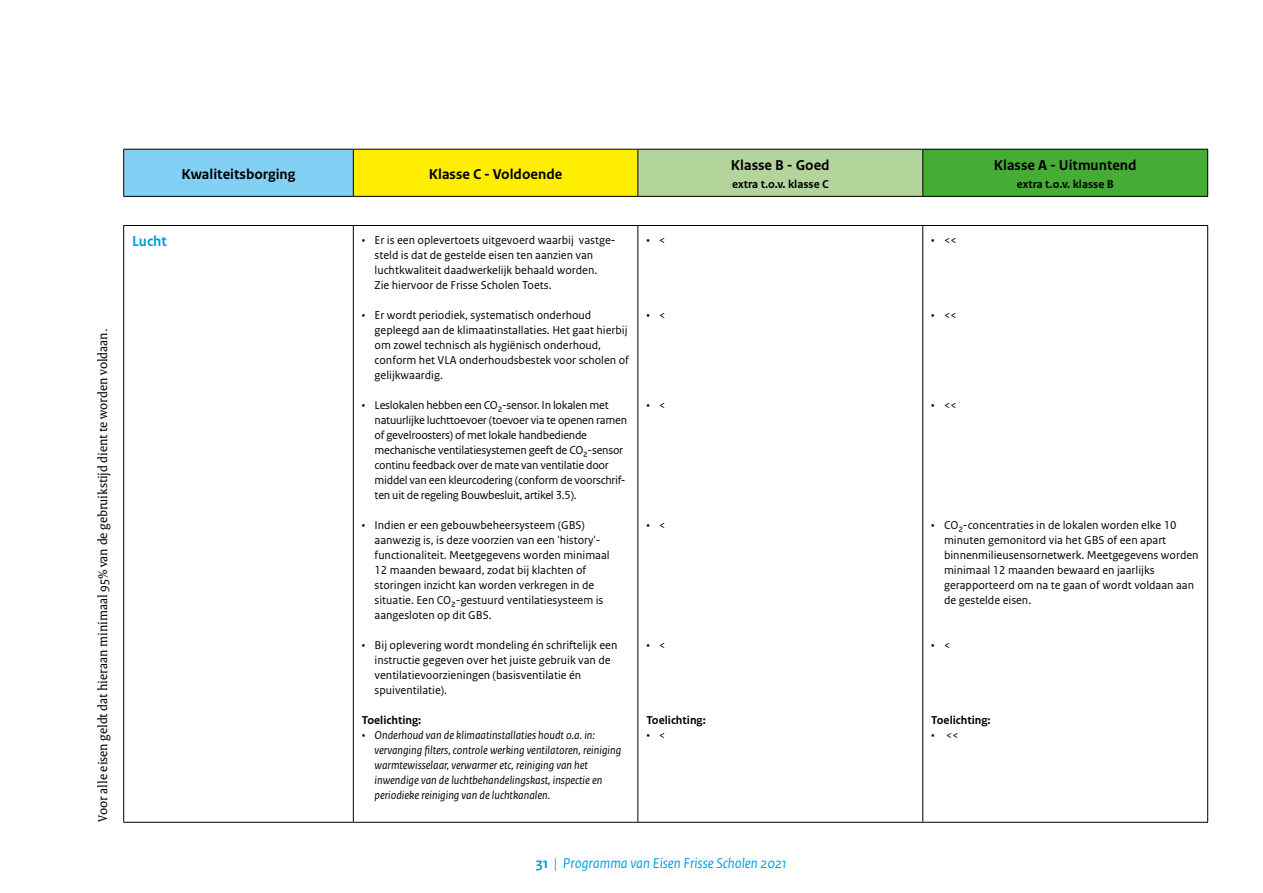
<style>
.page{position:relative;width:1263px;height:893px;background:#fff}
.page>*{position:absolute;margin:0;border:0;box-sizing:border-box;transform-origin:0 0}
._30_RO_Tabel_Kop{font:700 15px "Rijksoverheid Sans Text";color:#000}
.t1{font:italic 15px "Rijksoverheid Sans Text";color:#009fe3}
._30_RO_Tabel_Kop-2{font:700 15px "Rijksoverheid Sans Text";color:#009fe3}
._10_RO_Broodtekst{font:13.5px "Rijksoverheid Serif";color:#000}
.t2{font:12px/15px "Rijksoverheid Sans Text";color:#000}
.t3{font:12px/15px "Rijksoverheid Sans Text";letter-spacing:-.02em;color:#000}
.t4{font:italic 12px/15px "Rijksoverheid Sans Text";color:#000}
._30_RO_Tabel_Kop-3{font:700 12px "Rijksoverheid Sans Text";color:#000}
._32_RO_Tabel_Broodte{font:700 12px "Rijksoverheid Sans Text";color:#000}
.s1{font-weight:700;font-style:normal}
</style>
<div class="page">
<div style="left:124px;top:149px;width:229px;height:47px;background:#83d0f5"></div>
<div style="left:353px;top:149px;width:285px;height:47px;background:#fe0"></div>
<div style="left:638px;top:149px;width:285px;height:47px;background:#b3d59b"></div>
<div style="left:923px;top:149px;width:285px;height:47px;background:#45ac34"></div>
<hr style="left:123px;top:149px;width:230px;height:1px;background:#000">
<hr style="left:123px;top:150px;width:1px;height:46px;background:#000">
<hr style="left:353px;top:149px;width:285px;height:1px;background:#000">
<hr style="left:353px;top:150px;width:1px;height:46px;background:#000">
<hr style="left:638px;top:149px;width:285px;height:1px;background:#000">
<hr style="left:637px;top:150px;width:1px;height:46px;background:#000">
<hr style="left:923px;top:149px;width:285px;height:1px;background:#000">
<hr style="left:922px;top:150px;width:1px;height:46px;background:#000">
<hr style="left:1207px;top:150px;width:1px;height:46px;background:#000">
<hr style="left:123px;top:196px;width:230px;height:1px;background:#000">
<hr style="left:353px;top:196px;width:285px;height:1px;background:#000">
<hr style="left:638px;top:196px;width:285px;height:1px;background:#000">
<hr style="left:923px;top:196px;width:285px;height:1px;background:#000">
<hr style="left:123px;top:225px;width:230px;height:1px;background:#000">
<hr style="left:123px;top:226px;width:1px;height:596px;background:#000">
<hr style="left:353px;top:225px;width:285px;height:1px;background:#000">
<hr style="left:353px;top:226px;width:1px;height:596px;background:#000">
<hr style="left:638px;top:225px;width:285px;height:1px;background:#000">
<hr style="left:637px;top:226px;width:1px;height:596px;background:#000">
<hr style="left:923px;top:225px;width:285px;height:1px;background:#000">
<hr style="left:922px;top:226px;width:1px;height:596px;background:#000">
<hr style="left:1207px;top:226px;width:1px;height:596px;background:#000">
<hr style="left:123px;top:822px;width:230px;height:1px;background:#000">
<hr style="left:353px;top:822px;width:285px;height:1px;background:#000">
<hr style="left:638px;top:822px;width:285px;height:1px;background:#000">
<hr style="left:923px;top:822px;width:285px;height:1px;background:#000">
<p class="_10_RO_Broodtekst" style="left:95px;top:822px;width:495px;rotate:-90deg">Voor alle eisen geldt dat hieraan minimaal 95% van de gebruikstijd dient te worden voldaan.</p>
<p class="_30_RO_Tabel_Kop" style="left:181px;top:165px;width:115px">Kwaliteitsborging</p>
<p class="_30_RO_Tabel_Kop" style="left:429px;top:165px;width:135px">Klasse C - Voldoende</p>
<p class="_30_RO_Tabel_Kop-2" style="left:132px;top:233px;width:36px">Lucht</p>
<p class="t2" style="left:375px;top:232px;width:243px;text-indent:-13px">• Er is een oplevertoets uitgevoerd waarbij vastge&shy;steld is dat de gestelde eisen ten aanzien van luchtkwaliteit daadwerkelijk behaald worden.<br>Zie hiervoor de Frisse Scholen Toets.</p>
<p class="t2" style="left:375px;top:307px;width:256px;text-indent:-13px">• Er wordt periodiek, systematisch onderhoud gepleegd aan de klimaatinstallaties. Het gaat hierbij om zowel technisch als hygiënisch onderhoud, conform het VLA onderhoudsbestek voor scholen of gelijkwaardig.</p>
<p class="t3" style="left:375px;top:397px;width:254px;text-indent:-13px">• Leslokalen hebben een CO2-sensor. In lokalen met natuurlijke luchttoevoer (toevoer via te openen ramen of gevelroosters) of met lokale handbediende mechanische ventilatiesystemen geeft de CO2-sensor continu feedback over de mate van ventilatie door middel van een kleurcodering (conform de voorschrif&shy;ten uit de regeling Bouwbesluit, artikel 3.5).</p>
<p class="t2" style="left:375px;top:517px;width:237px;text-indent:-13px">• Indien er een gebouwbeheersysteem (GBS) aanwezig is, is deze voorzien van een 'history'- functionaliteit. Meetgegevens worden minimaal 12 maanden bewaard, zodat bij klachten of storingen inzicht kan worden verkregen in de situatie. Een CO2-gestuurd ventilatiesysteem is aangesloten op dit GBS.</p>
<p class="t2" style="left:375px;top:637px;width:244px;text-indent:-13px">• Bij oplevering wordt mondeling én schriftelijk een instructie gegeven over het juiste gebruik van de ventilatievoorzieningen (basisventilatie én spuiventilatie).</p>
<p class="_32_RO_Tabel_Broodte" style="left:362px;top:713px;width:61px">Toelichting:</p>
<p class="t4" style="left:375px;top:728px;width:248px;text-indent:-13px">• Onderhoud van de klimaatinstallaties houdt o.a. in: vervanging filters, controle werking ventilatoren, reiniging warmtewisselaar, verwarmer etc, reiniging van het inwendige van de luchtbehandelingskast, inspectie en periodieke reiniging van de luchtkanalen.</p>
<p class="t2" style="left:646px;top:232px;width:21px">• &lt;</p>
<p class="t2" style="left:646px;top:307px;width:21px">• &lt;</p>
<p class="t2" style="left:646px;top:397px;width:21px">• &lt;</p>
<p class="t2" style="left:646px;top:517px;width:21px">• &lt;</p>
<p class="t2" style="left:646px;top:637px;width:21px">• &lt;</p>
<p class="_32_RO_Tabel_Broodte" style="left:646px;top:713px;width:61px">Toelichting:</p>
<p class="t4" style="left:646px;top:728px;width:20px">• &lt;</p>
<p class="_30_RO_Tabel_Kop" style="left:731px;top:156px;width:100px">Klasse B - Goed</p>
<p class="_30_RO_Tabel_Kop-3" style="left:732px;top:177px;width:98px">extra t.o.v. klasse C</p>
<p class="t1" style="left:536px;top:854px;width:252px"><span class="s1">31</span> | Programma van Eisen Frisse Scholen 2021</p>
<p class="t2" style="left:931px;top:232px;width:27px">• &lt;&lt;</p>
<p class="t2" style="left:931px;top:307px;width:27px">• &lt;&lt;</p>
<p class="t2" style="left:931px;top:397px;width:27px">• &lt;&lt;</p>
<p class="_30_RO_Tabel_Kop" style="left:994px;top:156px;width:144px">Klasse A - Uitmuntend</p>
<p class="_30_RO_Tabel_Kop-3" style="left:1017px;top:177px;width:99px">extra t.o.v. klasse B</p>
<p class="t2" style="left:944px;top:517px;width:256px;text-indent:-13px">• CO2-concentraties in de lokalen worden elke 10 minuten gemonitord via het GBS of een apart binnenmilieusensornetwerk. Meetgegevens worden minimaal 12 maanden bewaard en jaarlijks gerapporteerd om na te gaan of wordt voldaan aan de gestelde eisen.</p>
<p class="t2" style="left:931px;top:637px;width:21px">• &lt;</p>
<p class="_32_RO_Tabel_Broodte" style="left:931px;top:713px;width:61px">Toelichting:</p>
<p class="t4" style="left:931px;top:728px;width:29px">• &lt;&lt;</p>
</div>
